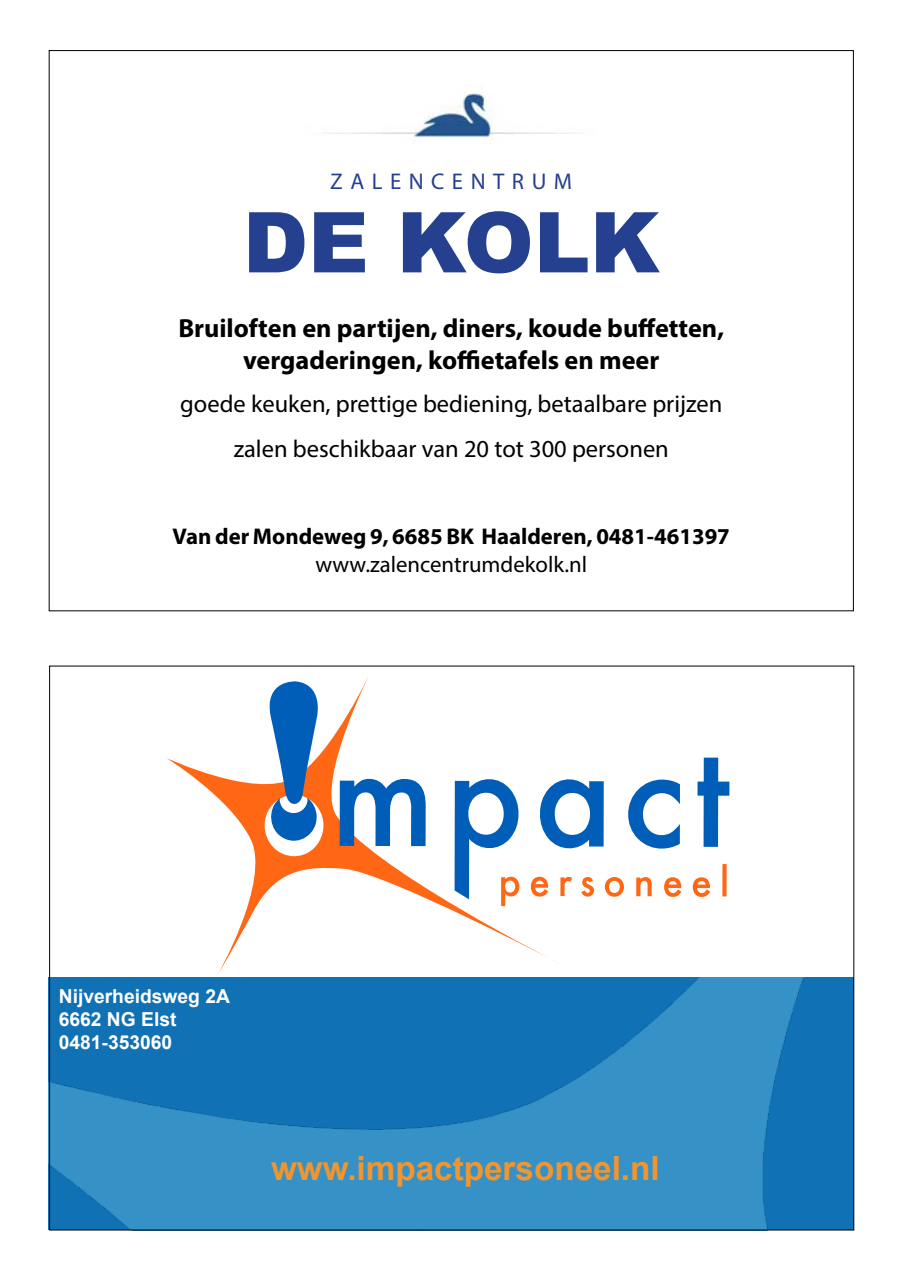
<style>
.page{position:relative;width:903px;height:1280px;background:#fff}
.page>*{position:absolute;margin:0;border:0;box-sizing:border-box;transform-origin:0 0}
.t1{font:900 84px "Arial";color:#25408f}
.t2{font:700 33.25px "Arial";color:#f1952f}
.t3{font:700 26.25px/31.5px "Myriad Pro";color:#000;text-align:center}
.t4{font:24.5px "Myriad Pro";color:#000}
.t5{font:700 22.75px "Myriad Pro";color:#000}
.t6{font:22.75px "Myriad Pro";color:#000}
.t7{font:22.75px "Myriad Pro";letter-spacing:.33em;color:#25408f}
.t8{font:700 19.25px/23.1px "Arial";color:#fff}
</style>
<div class="page">
<img style="left:323px;top:87px;width:252px;height:57px">
<img style="left:51px;top:977px;width:801px;height:251px">
<svg style="left:166px;top:676px;width:392px;height:298px"></svg>
<svg style="left:340px;top:758px;width:389px;height:141px"></svg>
<svg style="left:501px;top:864px;width:226px;height:42px"></svg>
<svg style="left:264px;top:680px;width:69px;height:176px"></svg>
<p class="t7" style="left:330px;top:167px;width:243px">ZALENCENTRUM</p>
<h1 class="t1" style="left:243px;top:181px;width:419px">DE KOLK</h1>
<p class="t3" style="left:178px;top:312px;width:547px">Bruiloften en partijen, diners, koude buffetten, vergaderingen, koffietafels en meer</p>
<p class="t4" style="left:180px;top:389px;width:543px">goede keuken, prettige bediening, betaalbare prijzen</p>
<p class="t4" style="left:234px;top:433px;width:437px">zalen beschikbaar van 20 tot 300 personen</p>
<p class="t5" style="left:173px;top:522px;width:559px">Van der Mondeweg 9, 6685 BK Haalderen, 0481-461397</p>
<p class="t6" style="left:315px;top:551px;width:273px">www.zalencentrumdekolk.nl</p>
<p class="t8" style="left:59px;top:985px;width:173px">Nijverheidsweg 2A<br>6662 NG Elst<br>0481-353060</p>
<h2 class="t2" style="left:271px;top:1146px;width:390px">www.impactpersoneel.nl</h2>
</div>
